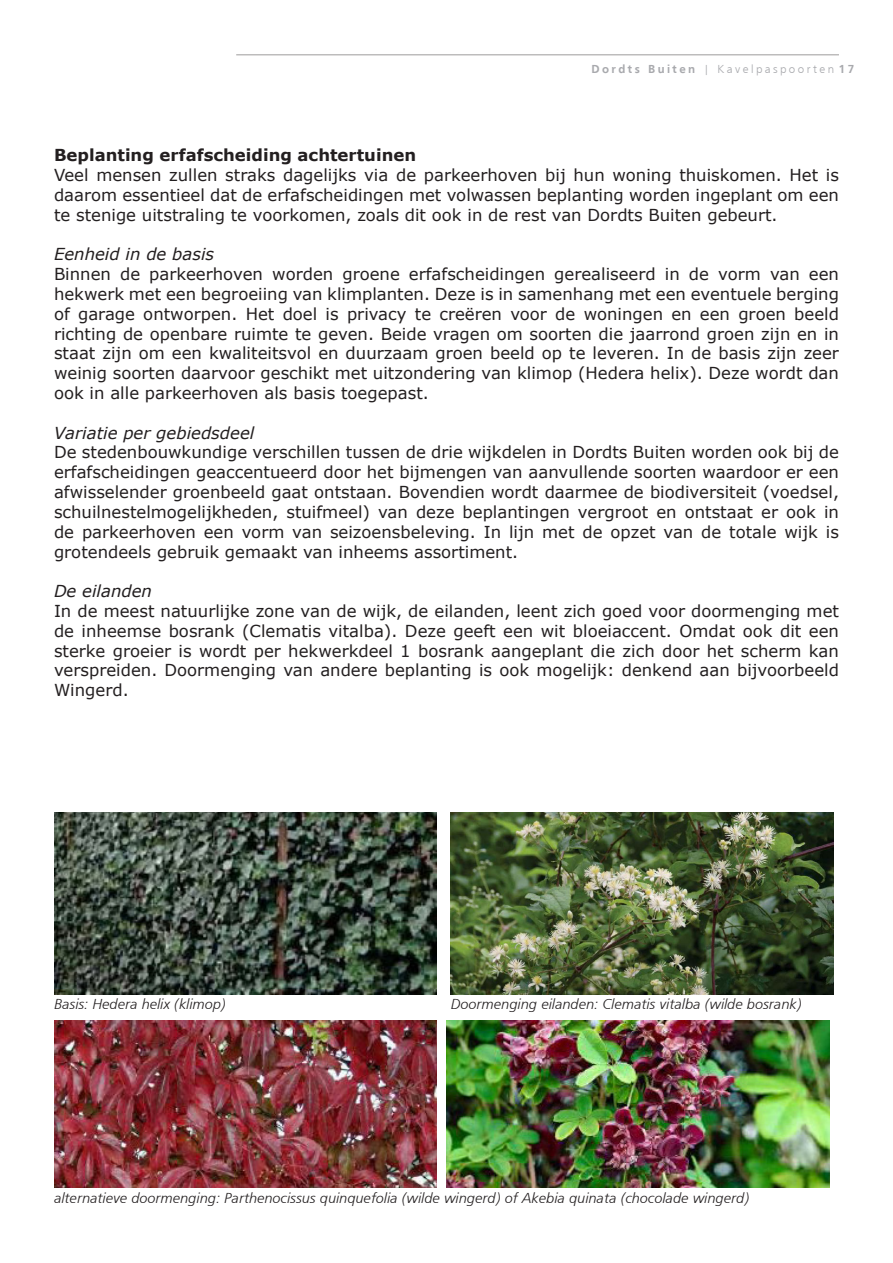
<style>
.page{position:relative;width:893px;height:1263px;background:#fff}
.page>*{position:absolute;margin:0;border:0;box-sizing:border-box;transform-origin:0 0}
.Hoofdtekst{font:16.5px/19.8px "Verdana";color:#231f20;text-align:justify}
.Hoofdtekst-2{font:italic 16.5px "Verdana";color:#231f20}
.Hoofdtekst-3{font:700 16.5px "Verdana";color:#231f20}
.onderschrift{font:italic 300 15px "Atelier Dutch";color:#231f20}
.t1{font:300 12px "Atelier Dutch";letter-spacing:.2em;color:#a8a9ad}
.s1{font-weight:700}
</style>
<div class="page">
<hr style="left:236px;top:54px;width:603px;height:2px;background:#231f20">
<img style="left:451px;top:813px;width:383px;height:182px">
<img style="left:54px;top:813px;width:383px;height:181px">
<img style="left:54px;top:1020px;width:383px;height:167px">
<img style="left:446px;top:1020px;width:383px;height:167px">
<p class="t1" style="left:591px;top:62px;width:264px"><span class="s1">Dordts Buiten</span> | Kavelpaspoorten <span class="s1">17</span></p>
<p class="Hoofdtekst-3" style="left:54px;top:144px;width:364px">Beplanting erfafscheiding achtertuinen</p>
<p class="Hoofdtekst" style="left:54px;top:165px;width:786px">Veel mensen zullen straks dagelijks via de parkeerhoven bij hun woning thuiskomen. Het is daarom essentieel dat de erfafscheidingen met volwassen beplanting worden ingeplant om een te stenige uitstraling te voorkomen, zoals dit ook in de rest van Dordts Buiten gebeurt.</p>
<p class="Hoofdtekst-2" style="left:54px;top:243px;width:162px">Eenheid in de basis</p>
<p class="Hoofdtekst" style="left:54px;top:264px;width:786px">Binnen de parkeerhoven worden groene erfafscheidingen gerealiseerd in de vorm van een hekwerk met een begroeiing van klimplanten. Deze is in samenhang met een eventuele berging of garage ontworpen. Het doel is privacy te creëren voor de woningen en een groen beeld richting de openbare ruimte te geven. Beide vragen om soorten die jaarrond groen zijn en in staat zijn om een kwaliteitsvol en duurzaam groen beeld op te leveren. In de basis zijn zeer weinig soorten daarvoor geschikt met uitzondering van klimop (Hedera helix). Deze wordt dan ook in alle parkeerhoven als basis toegepast.</p>
<p class="Hoofdtekst-2" style="left:54px;top:421px;width:202px">Variatie per gebiedsdeel</p>
<p class="Hoofdtekst" style="left:54px;top:442px;width:786px">De stedenbouwkundige verschillen tussen de drie wijkdelen in Dordts Buiten worden ook bij de erfafscheidingen geaccentueerd door het bijmengen van aanvullende soorten waardoor er een afwisselender groenbeeld gaat ontstaan. Bovendien wordt daarmee de biodiversiteit (voedsel, schuilnestelmogelijkheden, stuifmeel) van deze beplantingen vergroot en ontstaat er ook in de parkeerhoven een vorm van seizoensbeleving. In lijn met de opzet van de totale wijk is grotendeels gebruik gemaakt van inheems assortiment.</p>
<p class="Hoofdtekst-2" style="left:54px;top:580px;width:100px">De eilanden</p>
<p class="Hoofdtekst" style="left:54px;top:601px;width:786px">In de meest natuurlijke zone van de wijk, de eilanden, leent zich goed voor doormenging met de inheemse bosrank (Clematis vitalba). Deze geeft een wit bloeiaccent. Omdat ook dit een sterke groeier is wordt per hekwerkdeel 1 bosrank aangeplant die zich door het scherm kan verspreiden. Doormenging van andere beplanting is ook mogelijk: denkend aan bijvoorbeeld Wingerd.</p>
<p class="onderschrift" style="left:54px;top:996px;width:173px">Basis: Hedera helix (klimop)</p>
<p class="onderschrift" style="left:451px;top:996px;width:352px">Doormenging eilanden: Clematis vitalba (wilde bosrank)</p>
<p class="onderschrift" style="left:54px;top:1189px;width:697px">alternatieve doormenging: Parthenocissus quinquefolia (wilde wingerd) of Akebia quinata (chocolade wingerd)</p>
</div>
